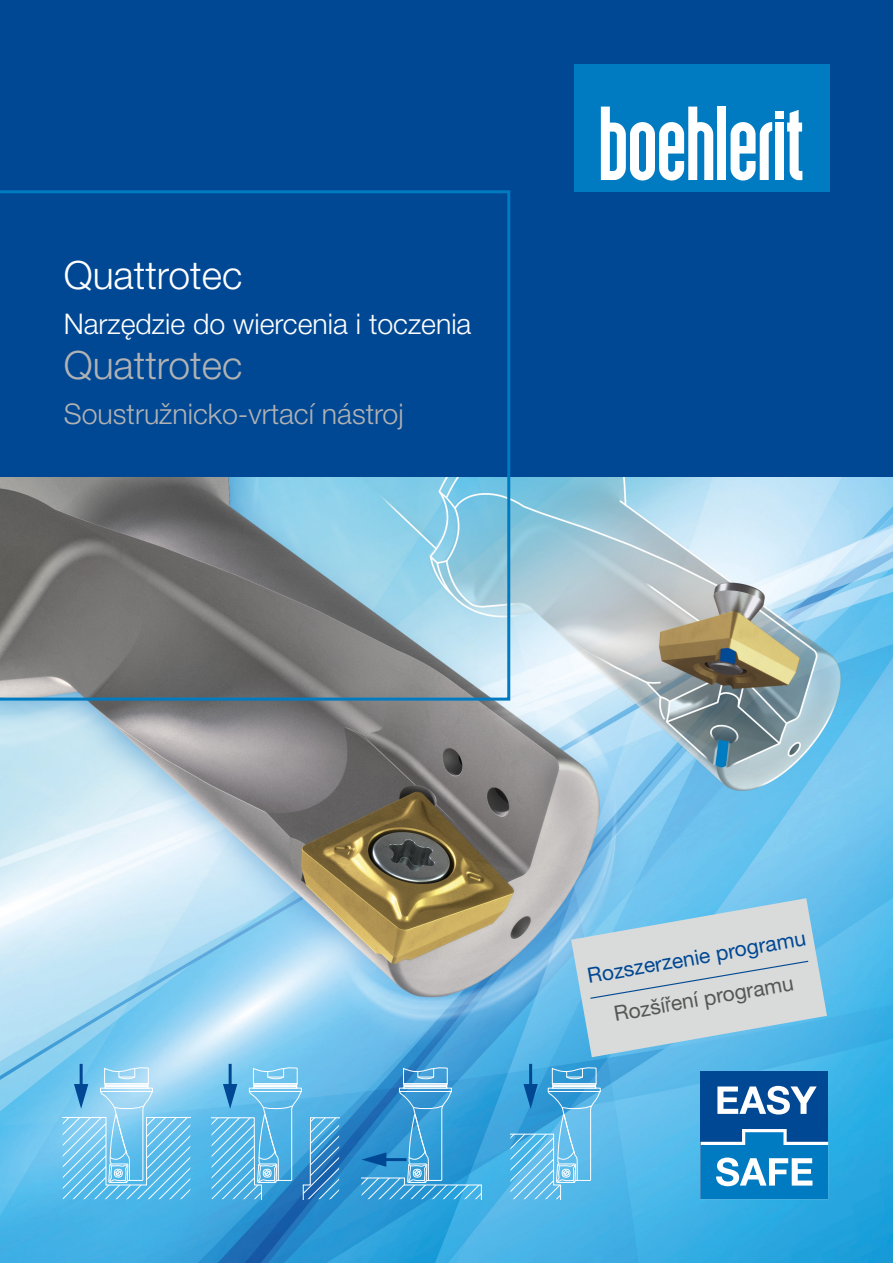
<style>
.page{position:relative;width:893px;height:1263px;background:#fff}
.page>*{position:absolute;margin:0;border:0;box-sizing:border-box;transform-origin:0 0}
.t1{font:300 39px "Helvetica Neue LT Pro";color:#fff}
.t2{font:300 39px "Helvetica Neue LT Pro";color:#b1b2b3}
.t3{font:300 28.5px "Helvetica Neue LT Pro";color:#fff}
.t4{font:300 28.5px "Helvetica Neue LT Pro";color:#b1b2b3}
.t5{font:21px/42px "Helvetica Neue LT Pro";color:#004893;text-align:center}
.s1{color:#565655}
.s2{font-family:"Arial Narrow";color:#565655}
</style>
<div class="page">
<img style="left:0;top:477px;width:893px;height:786px">
<div style="left:0;top:0;width:893px;height:477px;background:#004893"></div>
<div style="left:574px;top:64px;width:255px;height:127px;background:#007bc1"></div>
<div style="left:775px;top:111px;width:9px;height:8px;background:#fff"></div>
<div style="left:775px;top:123px;width:9px;height:57px;background:#fff"></div>
<div style="left:717px;top:107px;width:9px;height:73px;background:#fff"></div>
<svg style="left:731px;top:122px;width:41px;height:58px"></svg>
<svg style="left:787px;top:110px;width:15px;height:70px"></svg>
<svg style="left:601px;top:107px;width:112px;height:73px"></svg>
<svg style="left:0;top:190px;width:510px;height:511px"></svg>
<div style="left:701px;top:1071px;width:127px;height:128px;background:#004893"></div>
<svg style="left:701px;top:1129px;width:127px;height:70px;background:#3590c8"></svg>
<svg style="left:717px;top:1086px;width:100px;height:28px"></svg>
<svg style="left:362px;top:1065px;width:120px;height:134px;background:#409ed6"></svg>
<svg style="left:510px;top:1064px;width:91px;height:135px;background:#5eb6e4"></svg>
<svg style="left:212px;top:1064px;width:127px;height:135px;background:#61b4e3"></svg>
<svg style="left:63px;top:1064px;width:127px;height:135px;background:#83cbef"></svg>
<svg style="left:571px;top:898px;width:256px;height:159px;background:#b4d0de"></svg>
<h1 class="t1" style="left:64px;top:251px;width:180px">Quattrotec</h1>
<h2 class="t3" style="left:64px;top:306px;width:409px">Narzędzie do wiercenia i toczenia</h2>
<h1 class="t2" style="left:64px;top:341px;width:180px">Quattrotec</h1>
<h2 class="t4" style="left:64px;top:396px;width:341px">Soustružnicko-vrtací nástroj</h2>
<p class="t5" style="left:584px;top:955px;width:223px;rotate:-10deg">Rozszerzenie programu<br><span class="s1">Rozší</span><span class="s2">ř</span><span class="s1">ení programu</span></p>
</div>
